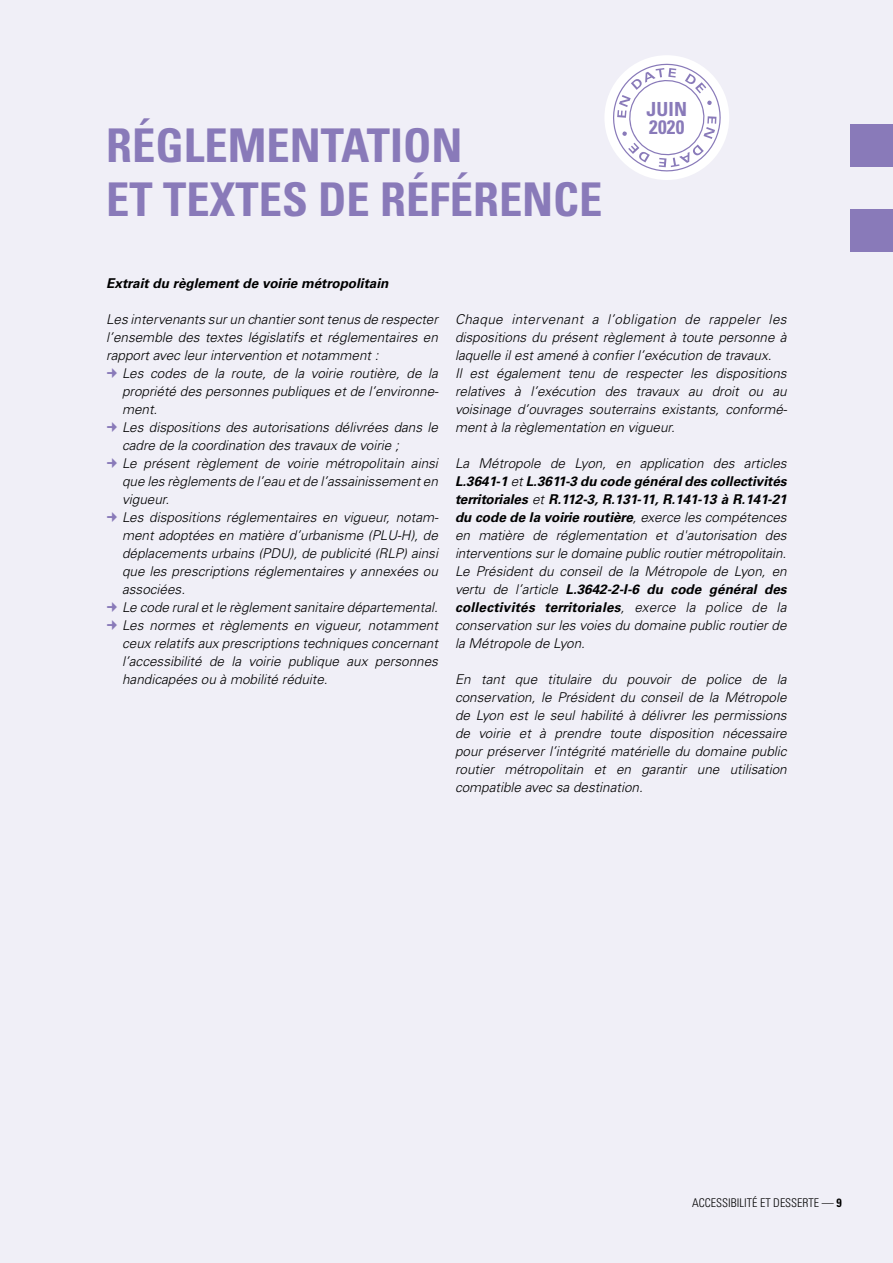
<style>
.page{position:relative;width:893px;height:1263px;background:#f0eff7}
.page>*{position:absolute;margin:0;border:0;box-sizing:border-box;transform-origin:0 0}
.t1{font:700 condensed 46.5px "Univers";color:#897ab9}
.t2{font:700 condensed 19.5px/18.1px "Univers";letter-spacing:.01em;color:#897ab9}
.t3{font:italic 300 13.5px/18px "Univers";color:#000;text-align:justify}
.t4{font:italic 700 13.5px "Univers";color:#000}
.t5{font:300 condensed 12px "Univers";color:#000}
.s1{font-weight:700}
</style>
<div class="page">
<div style="left:850px;top:124px;width:43px;height:43px;background:#897ab9"></div>
<div style="left:850px;top:209px;width:43px;height:43px;background:#897ab9"></div>
<svg style="left:606px;top:57px;width:122px;height:121px"></svg>
<h1 class="t1" style="left:106px;top:117px;width:25px">régle</h1>
<h1 class="t1" style="left:228px;top:117px;width:62px">mentati</h1>
<h1 class="t1" style="left:403px;top:117px;width:53px">on</h1>
<h1 class="t1" style="left:106px;top:171px;width:82px">et textes</h1>
<h1 class="t1" style="left:318px;top:171px;width:158px">de référence</h1>
<h2 class="t2" style="left:647px;top:100px;width:39px">juin<br>2020</h2>
<p class="t4" style="left:106px;top:275px;width:284px">Extrait du règlement de voirie métropolitain</p>
<p class="t3" style="left:106px;top:310px;width:333px">Les intervenants sur un chantier sont tenus de respecter l’ensemble des textes législatifs et réglementaires en rapport avec leur intervention et notamment :</p>
<p class="t3" style="left:122px;top:364px;width:318px;text-align:left">Les codes de la route, de la voirie routière, de la propriété des personnes publiques et de l’environne&shy;ment.<br>Les dispositions des autorisations délivrées dans le cadre de la coordination des travaux de voirie ;<br>Le présent règlement de voirie métropolitain ainsi que les règlements de l’eau et de l’assainissement en vigueur.<br>Les dispositions réglementaires en vigueur, notam&shy;ment adoptées en matière d’urbanisme (PLU-H), de déplacements urbains (PDU), de publicité (RLP) ainsi que les prescriptions réglementaires y annexées ou associées.<br>Le code rural et le règlement sanitaire départemental.<br>Les normes et règlements en vigueur, notamment ceux relatifs aux prescriptions techniques concernant l’accessibilité de la voirie publique aux personnes handicapées ou à mobilité réduite.</p>
<p class="t3" style="left:455px;top:310px;width:334px;text-align:left">Chaque intervenant a l’obligation de rappeler les dispositions du présent règlement à toute personne à laquelle il est amené à confier l’exécution de travaux.<br>Il est également tenu de respecter les dispositions relatives à l’exécution des travaux au droit ou au voisinage d’ouvrages souterrains existants, conformé&shy;ment à la règlementation en vigueur.</p>
<p class="t3" style="left:455px;top:454px;width:333px">La Métropole de Lyon, en application des articles <span class="s1">L.3641-1</span> et <span class="s1">L.3611-3 du code général des collectivités territoriales</span> et <span class="s1">R.112-3, R.131-11, R.141-13 à R.141-21 du code de la voirie routière</span>, exerce les compétences en matière de réglementation et d'autorisation des interventions sur le domaine public routier métropolitain.<br>Le Président du conseil de la Métropole de Lyon, en vertu de l’article <span class="s1">L.3642-2-I-6 du code général des collectivités territoriales</span>, exerce la police de la conservation sur les voies du domaine public routier de la Métropole de Lyon.</p>
<p class="t3" style="left:455px;top:670px;width:333px">En tant que titulaire du pouvoir de police de la conservation, le Président du conseil de la Métropole de Lyon est le seul habilité à délivrer les permissions de voirie et à prendre toute disposition nécessaire pour préserver l’intégrité matérielle du domaine public routier métropolitain et en garantir une utilisation compatible avec sa destination.</p>
<p class="t5" style="left:692px;top:1196px;width:151px">ACCESSIBILITÉ ET DESSERTE — <span class="s1">9</span></p>
</div>
